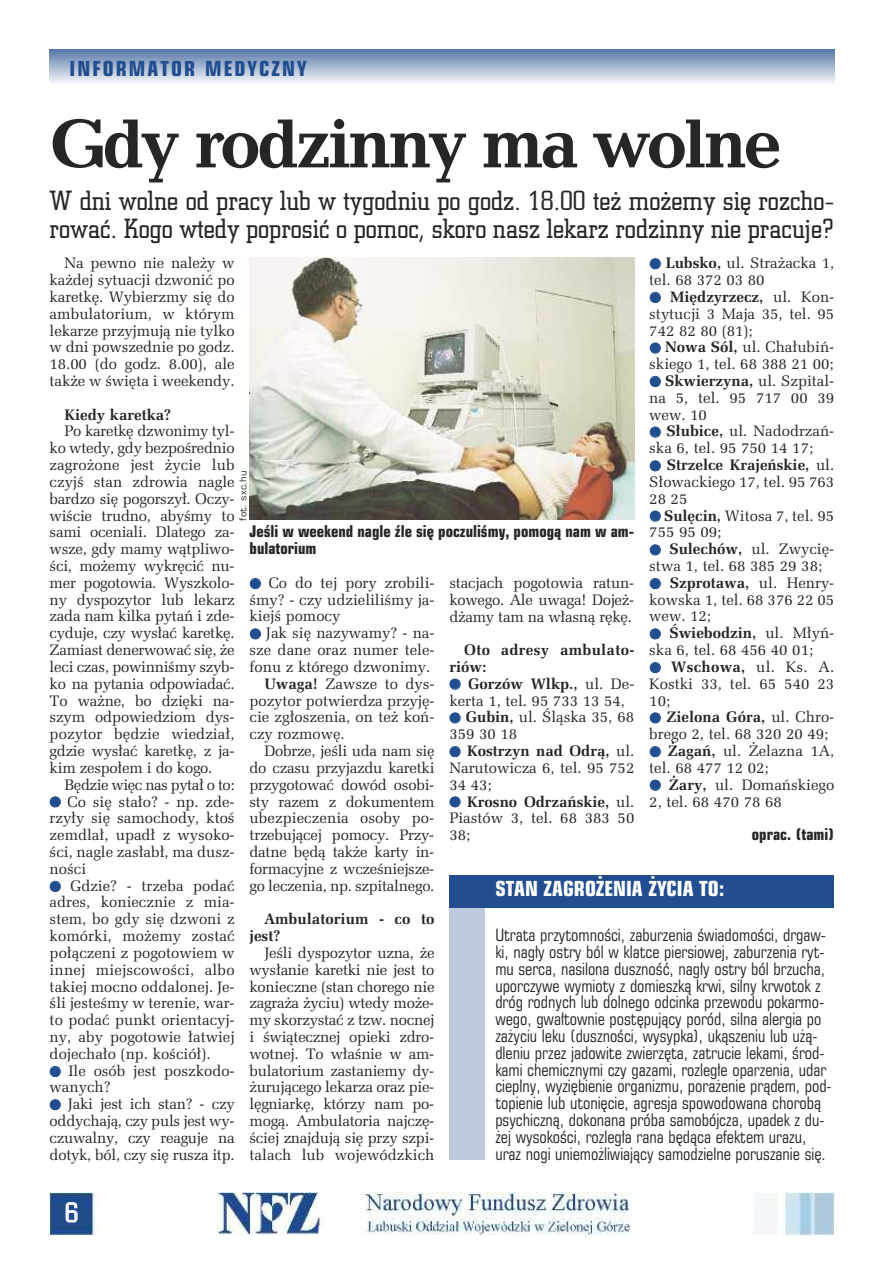
<style>
.page{position:relative;width:874px;height:1285px;background:#fff}
.page>*{position:absolute;margin:0;border:0;box-sizing:border-box;transform-origin:0 0}
.t1{font:700 63px "Candida PL";letter-spacing:-.065em;color:#272627}
.t2{font:24.5px/28px "Square Slab 711 Lt PL";color:#272627}
.t3{font:24.5px "Square Slab 711 Lt PL";color:#fff}
.t4{font:700 19.25px "Square 721 Cn PL";color:#fff}
.t5{font:700 19.25px "Square 721 Cn PL";letter-spacing:.11em;color:#224d8e}
.t6{font:15.75px/16.8px "Square 721 Cn PL";color:#272627}
.t7{font:14.88px/16.8px "Zapf Ellipt PL";color:#272627;text-align:justify}
.t8{font:14.88px "Zapf Ellipt PL";letter-spacing:-.02em;color:#272627}
.t9{font:700 14.88px/16.8px "Square 721 Cn PL";color:#272627}
.t10{font:700 14.88px/16.8px "Zapf Ellipt PL";color:#272627}
.t11{font:8.75px "Square 721 PL";color:#272627}
.s1{font-family:"Newspaper Pi PL";color:#224d8e}
.s2{font-weight:700}
</style>
<div class="page">
<img style="left:50px;top:1192px;width:783px;height:43px">
<svg style="left:50px;top:50px;width:783px;height:33px;background:#a5b6d1"></svg>
<img style="left:249px;top:258px;width:385px;height:262px">
<div style="left:449px;top:890px;width:35px;height:270px;background:#bdcadd"></div>
<div style="left:449px;top:875px;width:384px;height:32px;background:#224d8e"></div>
<p class="t5" style="left:69px;top:58px;width:238px">INFORMATOR MEDYCZNY</p>
<h1 class="t1" style="left:50px;top:109px;width:733px">Gdy rodzinny ma wolne</h1>
<h2 class="t2" style="left:50px;top:188px;width:785px">W dni wolne od pracy lub w tygodniu po godz. 18.00 też możemy się rozcho&shy;rować. Kogo wtedy poprosić o pomoc, skoro nasz lekarz rodzinny nie pracuje?</h2>
<p class="t7" style="left:50px;top:255px;width:186px;text-indent:15px">Na pewno nie należy w każdej sytuacji dzwonić po karetkę. Wybierzmy się do ambulatorium, w którym lekarze przyjmują nie tylko w dni powszednie po godz.<br>18.00 (do godz. 8.00), ale także w święta i weekendy.</p>
<p class="t10" style="left:64px;top:406px;width:108px">Kiedy karetka?</p>
<p class="t7" style="left:50px;top:423px;width:186px;text-indent:15px">Po karetkę dzwonimy tyl&shy;ko wtedy, gdy bezpośrednio zagrożone jest życie lub czyjś stan zdrowia nagle bardzo się pogorszył. Oczy&shy;wiście trudno, abyśmy to sami oceniali. Dlatego za&shy;wsze, gdy mamy wątpliwo&shy;ści, możemy wykręcić nu&shy;mer pogotowia. Wyszkolo&shy;ny dyspozytor lub lekarz zada nam kilka pytań i zde&shy;cyduje, czy wysłać karetkę.<br>Zamiast denerwować się, że leci czas, powinniśmy szyb&shy;ko na pytania odpowiadać.<br>To ważne, bo dzięki na&shy;szym odpowiedziom dys&shy;pozytor będzie wiedział, gdzie wysłać karetkę, z ja&shy;kim zespołem i do kogo.</p>
<p class="t7" style="left:50px;top:776px;width:186px;text-align:left;text-indent:15px">Będzie więc nas pytał o to:<br><span class="s1">W</span> Co się stało? - np. zde&shy;rzyły się samochody, ktoś zemdlał, upadł z wysoko&shy;ści, nagle zasłabł, ma dusz&shy;ności<br><span class="s1">W</span> Gdzie? - trzeba podać adres, koniecznie z mia&shy;stem, bo gdy się dzwoni z komórki, możemy zostać połączeni z pogotowiem w innej miejscowości, albo takiej mocno oddalonej. Je&shy;śli jesteśmy w terenie, war&shy;to podać punkt orientacyj&shy;ny, aby pogotowie łatwiej dojechało (np. kościół).<br><span class="s1">W</span> Ile osób jest poszkodo&shy;wanych?<br><span class="s1">W</span> Jaki jest ich stan? - czy oddychają, czy puls jest wy&shy;czuwalny, czy reaguje na dotyk, ból, czy się rusza itp.</p>
<p class="t7" style="left:649px;top:255px;width:186px;text-align:left"><span class="s1">W</span> <span class="s2">Lubsko,</span> ul. Strażacka 1, tel. 68 372 03 80<br><span class="s1">W</span> <span class="s2">Międzyrzecz,</span> ul. Kon&shy;stytucji 3 Maja 35, tel. 95<br>742 82 80 (81);<br><span class="s1">W</span> <span class="s2">Nowa Sól,</span> ul. Chałubiń&shy;skiego 1, tel. 68 388 21 00;<br><span class="s1">W</span> <span class="s2">Skwierzyna,</span> ul. Szpital&shy;na 5, tel. 95 717 00 39 wew. 10<br><span class="s1">W</span> <span class="s2">Słubice,</span> ul. Nadodrzań&shy;ska 6, tel. 95 750 14 17;<br><span class="s1">W</span> <span class="s2">Strzelce Krajeńskie,</span> ul.<br>Słowackiego 17, tel. 95 763<br>28 25<br><span class="s1">W</span> <span class="s2">Sulęcin,</span> Witosa 7, tel. 95<br>755 95 09;<br><span class="s1">W</span> <span class="s2">Sulechów,</span> ul. Zwycię&shy;stwa 1, tel. 68 385 29 38;<br><span class="s1">W</span> <span class="s2">Szprotawa,</span> ul. Henry&shy;kowska 1, tel. 68 376 22 05 wew. 12;<br><span class="s1">W</span> <span class="s2">Świebodzin,</span> ul. Młyń&shy;ska 6, tel. 68 456 40 01;<br><span class="s1">W</span> <span class="s2">Wschowa,</span> ul. Ks. A.<br>Kostki 33, tel. 65 540 23<br>10;<br><span class="s1">W</span> <span class="s2">Zielona Góra,</span> ul. Chro&shy;brego 2, tel. 68 320 20 49;<br><span class="s1">W</span> <span class="s2">Żagań,</span> ul. Żelazna 1A, tel. 68 477 12 02;<br><span class="s1">W</span> <span class="s2">Żary,</span> ul. Domańskiego<br>2, tel. 68 470 78 68</p>
<p class="t9" style="left:751px;top:826px;width:84px">oprac. (tami)</p>
<p class="t11" style="left:238px;top:520px;width:51px;rotate:-90deg">fot. sxc.hu</p>
<p class="t9" style="left:249px;top:524px;width:386px">Jeśli w weekend nagle źle się poczuliśmy, pomogą nam w am&shy;bulatorium</p>
<p class="t7" style="left:250px;top:574px;width:186px"><span class="s1">W</span> Co do tej pory zrobili-</p>
<p class="t7" style="left:249px;top:591px;width:186px">śmy? - czy udzieliliśmy ja-</p>
<p class="t7" style="left:249px;top:608px;width:92px">kiejś pomocy</p>
<p class="t7" style="left:250px;top:625px;width:186px"><span class="s1">W</span> Jak się nazywamy? - na-</p>
<p class="t7" style="left:249px;top:642px;width:186px">sze dane oraz numer tele-</p>
<p class="t7" style="left:249px;top:658px;width:182px">fonu z którego dzwonimy.</p>
<p class="t7" style="left:264px;top:675px;width:171px"><span class="s2">Uwaga!</span> Zawsze to dys-</p>
<p class="t7" style="left:249px;top:692px;width:186px">pozytor potwierdza przyję-</p>
<p class="t7" style="left:249px;top:709px;width:186px">cie zgłoszenia, on też koń-</p>
<p class="t7" style="left:249px;top:726px;width:97px">czy rozmowę.</p>
<p class="t7" style="left:264px;top:742px;width:171px">Dobrze, jeśli uda nam się</p>
<p class="t8" style="left:249px;top:759px;width:186px">do czasu przyjazdu karetki</p>
<p class="t8" style="left:249px;top:776px;width:186px">przygotować dowód osobi-</p>
<p class="t8" style="left:249px;top:793px;width:186px">sty razem z dokumentem</p>
<p class="t7" style="left:249px;top:810px;width:186px">ubezpieczenia osoby po-</p>
<p class="t7" style="left:249px;top:826px;width:186px">trzebującej pomocy. Przy-</p>
<p class="t7" style="left:249px;top:843px;width:186px">datne będą także karty in-</p>
<p class="t8" style="left:249px;top:860px;width:186px">formacyjne z wcześniejsze-</p>
<p class="t8" style="left:249px;top:877px;width:186px">go leczenia, np. szpitalnego.</p>
<p class="t10" style="left:249px;top:911px;width:186px;text-indent:15px">Ambulatorium - co to jest?</p>
<p class="t7" style="left:249px;top:944px;width:186px;text-indent:15px">Jeśli dyspozytor uzna, że wysłanie karetki nie jest to konieczne (stan chorego nie zagraża życiu) wtedy może&shy;my skorzystać z tzw. nocnej i świątecznej opieki zdro&shy;wotnej. To właśnie w am&shy;bulatorium zastaniemy dy&shy;żurującego lekarza oraz pie&shy;lęgniarkę, którzy nam po&shy;mogą. Ambulatoria najczę&shy;ściej znajdują się przy szpi&shy;talach lub wojewódzkich</p>
<p class="t7" style="left:449px;top:574px;width:186px">stacjach pogotowia ratun&shy;kowego. Ale uwaga! Dojeż&shy;dżamy tam na własną rękę.</p>
<p class="t7" style="left:449px;top:642px;width:186px;text-align:left;text-indent:15px"><span class="s2">Oto adresy ambulato&shy;riów:<br></span><span class="s1">W</span> <span class="s2">Gorzów Wlkp.,</span> ul. De&shy;kerta 1, tel. 95 733 13 54,<br><span class="s1">W</span> <span class="s2">Gubin,</span> ul. Śląska 35, 68<br>359 30 18<br><span class="s1">W</span> <span class="s2">Kostrzyn nad Odrą,</span> ul.<br>Narutowicza 6, tel. 95 752<br>34 43;<br><span class="s1">W</span> <span class="s2">Krosno Odrzańskie,</span> ul.<br>Piastów 3, tel. 68 383 50<br>38;</p>
<p class="t4" style="left:495px;top:878px;width:230px">STAN ZAGROŻENIA ŻYCIA TO:</p>
<p class="t6" style="left:495px;top:927px;width:338px">Utrata przytomności, zaburzenia świadomości, drgaw&shy;ki, nagły ostry ból w klatce piersiowej, zaburzenia ryt&shy;mu serca, nasilona duszność, nagły ostry ból brzucha, uporczywe wymioty z domieszką krwi, silny krwotok z dróg rodnych lub dolnego odcinka przewodu pokarmo&shy;wego, gwałtownie postępujący poród, silna alergia po zażyciu leku (duszności, wysypka), ukąszeniu lub użą&shy;dleniu przez jadowite zwierzęta, zatrucie lekami, środ&shy;kami chemicznymi czy gazami, rozległe oparzenia, udar cieplny, wyziębienie organizmu, porażenie prądem, pod&shy;topienie lub utonięcie, agresja spowodowana chorobą psychiczną, dokonana próba samobójcza, upadek z du&shy;żej wysokości, rozległa rana będąca efektem urazu, uraz nogi uniemożliwiający samodzielne poruszanie się.</p>
<h2 class="t3" style="left:65px;top:1199px;width:14px">6</h2>
</div>
